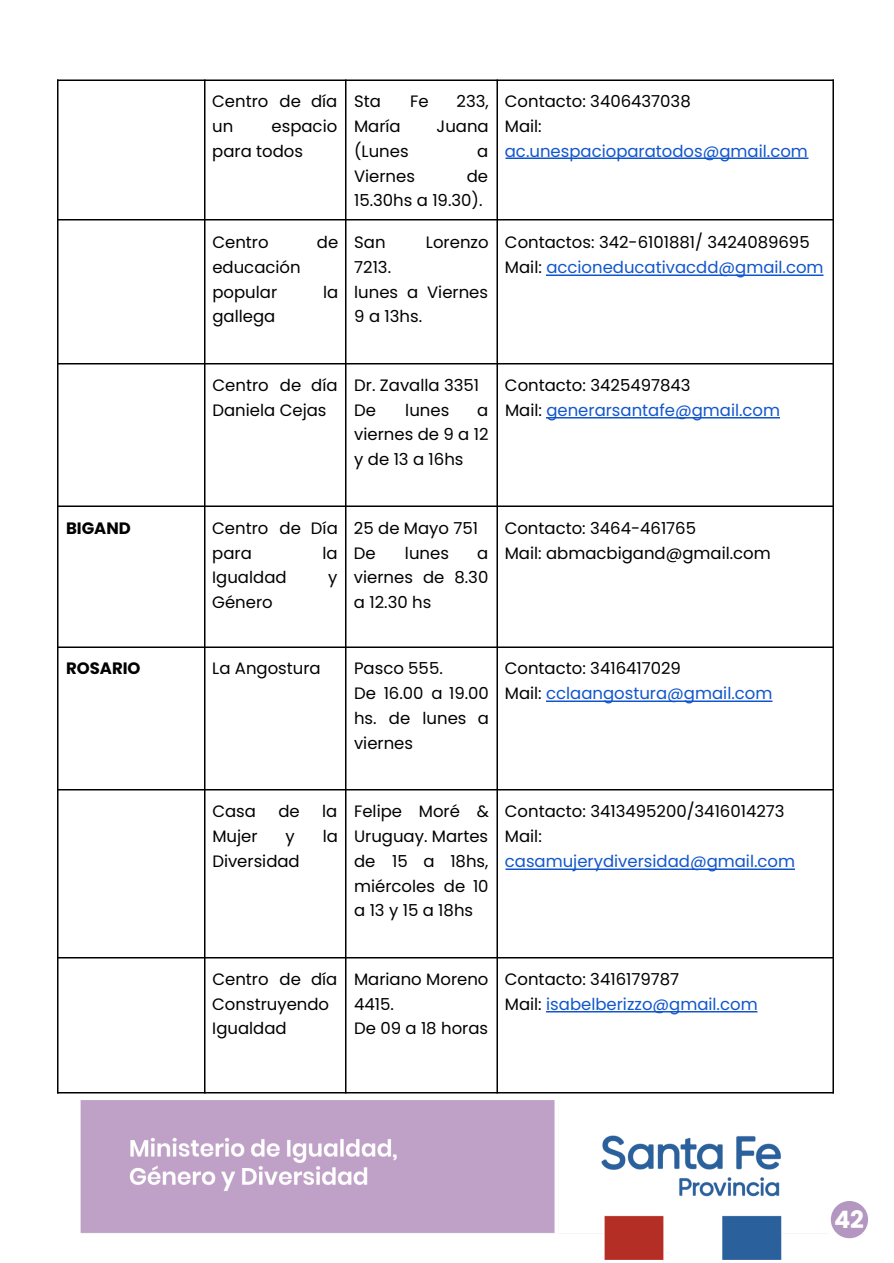
<style>
.page{position:relative;width:894px;height:1263px;background:#fff}
.page>*{position:absolute;margin:0;border:0;box-sizing:border-box;transform-origin:0 0}
.t1{font:700 24px "Poppins";color:#fff}
.t2{font:16.5px/24.8px "Poppins";color:#000}
.t3{font:16.5px "Poppins";color:#15c}
.t4{font:700 16.5px "Poppins";color:#000}
.s1{color:#15c}
</style>
<div class="page">
<hr style="left:506px;top:158px;width:302px;height:1px;background:#15c">
<hr style="left:546px;top:274px;width:278px;height:2px;background:#15c">
<hr style="left:546px;top:417px;width:234px;height:1px;background:#15c">
<hr style="left:546px;top:700px;width:226px;height:2px;background:#15c">
<hr style="left:506px;top:868px;width:289px;height:2px;background:#15c">
<hr style="left:546px;top:1011px;width:212px;height:1px;background:#15c">
<hr style="left:57px;top:80px;width:1px;height:1014px;background:#000">
<hr style="left:204px;top:80px;width:2px;height:1014px;background:#000">
<hr style="left:345px;top:80px;width:1px;height:1014px;background:#000">
<hr style="left:496px;top:80px;width:2px;height:1014px;background:#000">
<hr style="left:832px;top:80px;width:2px;height:1014px;background:#000">
<hr style="left:57px;top:80px;width:777px;height:1px;background:#000">
<hr style="left:57px;top:219px;width:777px;height:1px;background:#000">
<hr style="left:57px;top:363px;width:777px;height:1px;background:#000">
<hr style="left:57px;top:506px;width:777px;height:1px;background:#000">
<hr style="left:57px;top:646px;width:777px;height:2px;background:#000">
<hr style="left:57px;top:789px;width:777px;height:1px;background:#000">
<hr style="left:57px;top:957px;width:777px;height:1px;background:#000">
<hr style="left:57px;top:1092px;width:777px;height:2px;background:#000">
<img style="left:80px;top:1101px;width:702px;height:158px">
<div style="left:831px;top:1201px;width:37px;height:37px;background:#b497c0;border-radius:50%"></div>
<p class="t2" style="left:212px;top:89px;width:127px">Centro de día un</p>
<p class="t2" style="left:212px;top:114px;width:127px;text-indent:59px">espacio para todos</p>
<p class="t2" style="left:212px;top:230px;width:58px">Centro</p>
<p class="t2" style="left:317px;top:230px;width:23px">de</p>
<p class="t2" style="left:212px;top:255px;width:90px">educación popular</p>
<p class="t2" style="left:323px;top:280px;width:17px">la</p>
<p class="t2" style="left:212px;top:304px;width:64px">gallega</p>
<p class="t2" style="left:354px;top:89px;width:28px">Sta</p>
<p class="t2" style="left:410px;top:89px;width:20px">Fe</p>
<p class="t2" style="left:457px;top:89px;width:34px">233,</p>
<p class="t2" style="left:354px;top:114px;width:48px">María</p>
<p class="t2" style="left:437px;top:114px;width:54px">Juana</p>
<p class="t2" style="left:354px;top:139px;width:56px">(Lunes</p>
<p class="t2" style="left:477px;top:139px;width:13px">a</p>
<p class="t2" style="left:354px;top:164px;width:62px">Viernes</p>
<p class="t2" style="left:354px;top:164px;width:135px;text-indent:113px">de<br>15.30hs a 19.30).</p>
<p class="t2" style="left:354px;top:230px;width:33px">San</p>
<p class="t2" style="left:426px;top:230px;width:64px">Lorenzo</p>
<p class="t2" style="left:354px;top:255px;width:135px">7213.<br>lunes a Viernes<br>9 a 13hs.</p>
<p class="t2" style="left:505px;top:89px;width:187px">Contacto: 3406437038<br>Mail:</p>
<p class="t3" style="left:505px;top:142px;width:305px">ac.unespacioparatodos@gmail.com</p>
<p class="t2" style="left:505px;top:230px;width:320px">Contactos: 342-6101881/ 3424089695<br>Mail: <span class="s1">accioneducativacdd@gmail.com</span></p>
<p class="t2" style="left:213px;top:373px;width:127px">Centro de día<br>Daniela Cejas</p>
<p class="t2" style="left:354px;top:373px;width:126px">Dr. Zavalla 3351<br>De</p>
<p class="t2" style="left:405px;top:398px;width:46px">lunes</p>
<p class="t2" style="left:354px;top:398px;width:136px;text-align:justify;text-indent:123px">a viernes de 9 a 12 y de 13 a 16hs</p>
<p class="t2" style="left:505px;top:373px;width:277px">Contacto: 3425497843<br>Mail: <span class="s1">generarsantafe@gmail.com</span></p>
<p class="t4" style="left:66px;top:519px;width:66px">BIGAND</p>
<p class="t2" style="left:212px;top:516px;width:127px">Centro de Día para</p>
<p class="t2" style="left:323px;top:541px;width:17px">la</p>
<p class="t2" style="left:212px;top:565px;width:76px">Igualdad</p>
<p class="t2" style="left:328px;top:565px;width:11px">y</p>
<p class="t2" style="left:212px;top:590px;width:62px">Género</p>
<p class="t2" style="left:354px;top:516px;width:126px">25 de Mayo 751<br>De</p>
<p class="t2" style="left:405px;top:541px;width:46px">lunes</p>
<p class="t2" style="left:354px;top:541px;width:136px;text-align:justify;text-indent:123px">a viernes de 8.30 a 12.30 hs</p>
<p class="t2" style="left:505px;top:516px;width:268px">Contacto: 3464-461765<br>Mail: abmacbigand@gmail.com</p>
<p class="t4" style="left:66px;top:659px;width:76px">ROSARIO</p>
<p class="t2" style="left:212px;top:656px;width:110px">La Angostura</p>
<p class="t2" style="left:354px;top:656px;width:136px">Pasco 555.<br>De 16.00 a 19.00 hs. de lunes a viernes</p>
<p class="t2" style="left:505px;top:656px;width:269px">Contacto: 3416417029<br>Mail: <span class="s1">cclaangostura@gmail.com</span></p>
<p class="t2" style="left:212px;top:799px;width:45px">Casa</p>
<p class="t2" style="left:278px;top:799px;width:23px">de</p>
<p class="t2" style="left:322px;top:799px;width:17px">la</p>
<p class="t2" style="left:212px;top:824px;width:47px">Mujer</p>
<p class="t2" style="left:286px;top:824px;width:11px">y</p>
<p class="t2" style="left:323px;top:824px;width:17px">la</p>
<p class="t2" style="left:212px;top:849px;width:89px">Diversidad</p>
<p class="t2" style="left:354px;top:799px;width:136px;text-align:justify">Felipe Moré &amp; Uruguay. Martes de 15 a 18hs, miércoles de 10 a 13 y 15 a 18hs</p>
<p class="t2" style="left:505px;top:799px;width:281px">Contacto: 3413495200/3416014273<br>Mail:</p>
<p class="t3" style="left:505px;top:852px;width:292px">casamujerydiversidad@gmail.com</p>
<p class="t2" style="left:212px;top:967px;width:127px">Centro de día<br>Construyendo<br>Igualdad</p>
<p class="t2" style="left:354px;top:967px;width:136px">Mariano Moreno<br>4415.<br>De 09 a 18 horas</p>
<p class="t2" style="left:505px;top:967px;width:254px">Contacto: 3416179787<br>Mail: <span class="s1">isabelberizzo@gmail.com</span></p>
<h1 class="t1" style="left:834px;top:1206px;width:31px">42</h1>
</div>
